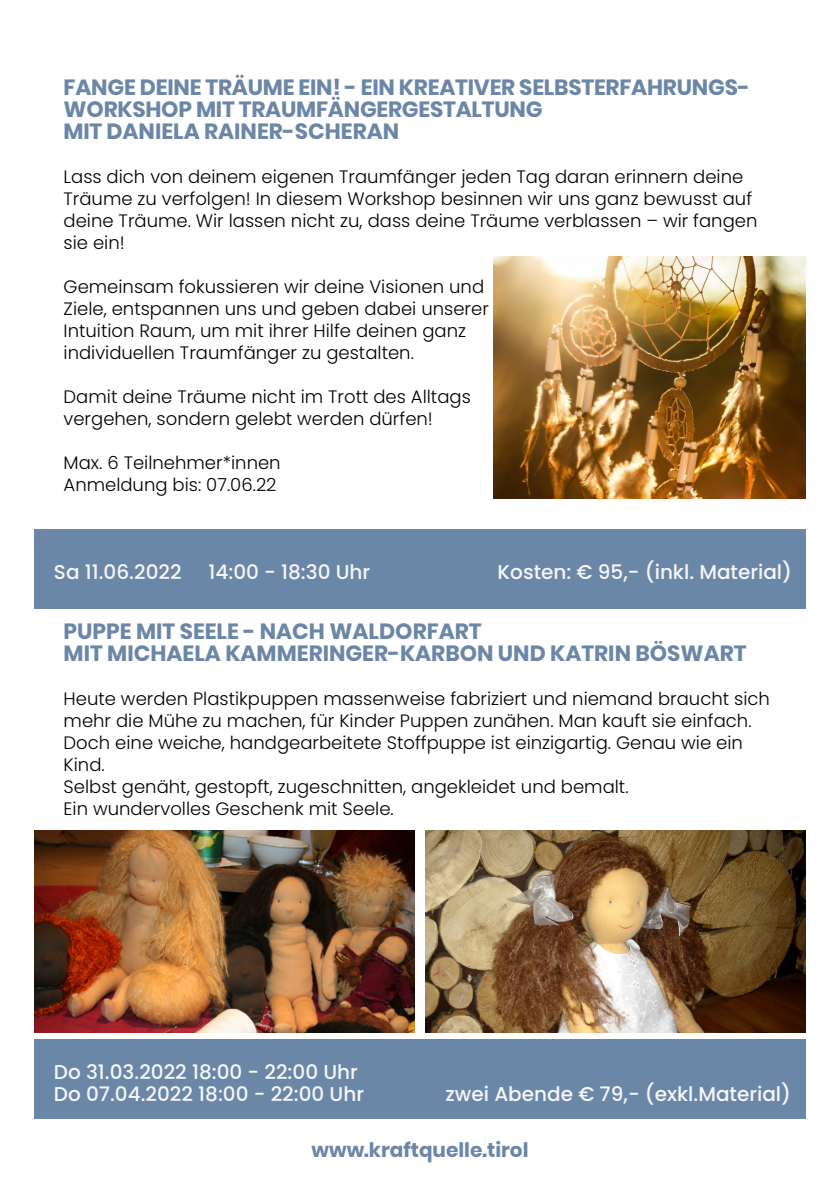
<style>
.page{position:relative;width:840px;height:1191px;background:#fff}
.page>*{position:absolute;margin:0;border:0;box-sizing:border-box;transform-origin:0 0}
.t1{font:700 22px/22px "Poppins";color:#6b87a7}
.t2{font:500 20px/22px "Poppins";color:#f6f6f6}
.t3{font:700 20px "Poppins";color:#6b87a7}
.t4{font:300 18px/22px "Poppins";color:#000}
</style>
<div class="page">
<div style="left:34px;top:1039px;width:771px;height:80px;background:#6b87a7"></div>
<img style="left:34px;top:831px;width:380px;height:201px">
<img style="left:425px;top:831px;width:380px;height:201px">
<div style="left:34px;top:529px;width:771px;height:79px;background:#6b87a7"></div>
<img style="left:493px;top:257px;width:312px;height:241px">
<p class="t1" style="left:64px;top:77px;width:687px">FANGE DEINE TRÄUME EIN! - EIN KREATIVER SELBSTERFAHRUNGS-<br>WORKSHOP MIT TRAUMFÄNGERGESTALTUNG<br>MIT DANIELA RAINER-SCHERAN</p>
<p class="t4" style="left:64px;top:166px;width:695px">Lass dich von deinem eigenen Traumfänger jeden Tag daran erinnern deine Träume zu verfolgen! In diesem Workshop besinnen wir uns ganz bewusst auf deine Träume. Wir lassen nicht zu, dass deine Träume verblassen – wir fangen sie ein!</p>
<p class="t4" style="left:64px;top:276px;width:426px">Gemeinsam fokussieren wir deine Visionen und Ziele, entspannen uns und geben dabei unserer Intuition Raum, um mit ihrer Hilfe deinen ganz individuellen Traumfänger zu gestalten.</p>
<p class="t4" style="left:64px;top:386px;width:408px">Damit deine Träume nicht im Trott des Alltags vergehen, sondern gelebt werden dürfen!</p>
<p class="t4" style="left:64px;top:452px;width:218px">Max. 6 Teilnehmer*innen<br>Anmeldung bis: 07.06.22</p>
<p class="t2" style="left:54px;top:561px;width:129px">Sa 11.06.2022</p>
<p class="t2" style="left:208px;top:561px;width:163px">14:00 - 18:30 Uhr</p>
<p class="t2" style="left:497px;top:561px;width:296px">Kosten: € 95,- (inkl. Material)</p>
<p class="t1" style="left:64px;top:620px;width:684px">PUPPE MIT SEELE - NACH WALDORFART<br>MIT MICHAELA KAMMERINGER-KARBON UND KATRIN BÖSWART</p>
<p class="t4" style="left:64px;top:687px;width:707px">Heute werden Plastikpuppen massenweise fabriziert und niemand braucht sich mehr die Mühe zu machen, für Kinder Puppen zunähen. Man kauft sie einfach.<br>Doch eine weiche, handgearbeitete Stoffpuppe ist einzigartig. Genau wie ein Kind.<br>Selbst genäht, gestopft, zugeschnitten, angekleidet und bemalt.<br>Ein wundervolles Geschenk mit Seele.</p>
<p class="t2" style="left:54px;top:1060px;width:311px">Do 31.03.2022 18:00 - 22:00 Uhr<br>Do 07.04.2022 18:00 - 22:00 Uhr</p>
<p class="t2" style="left:445px;top:1082px;width:347px">zwei Abende € 79,- (exkl.Material)</p>
<p class="t3" style="left:311px;top:1138px;width:218px">www.kraftquelle.tirol</p>
</div>
